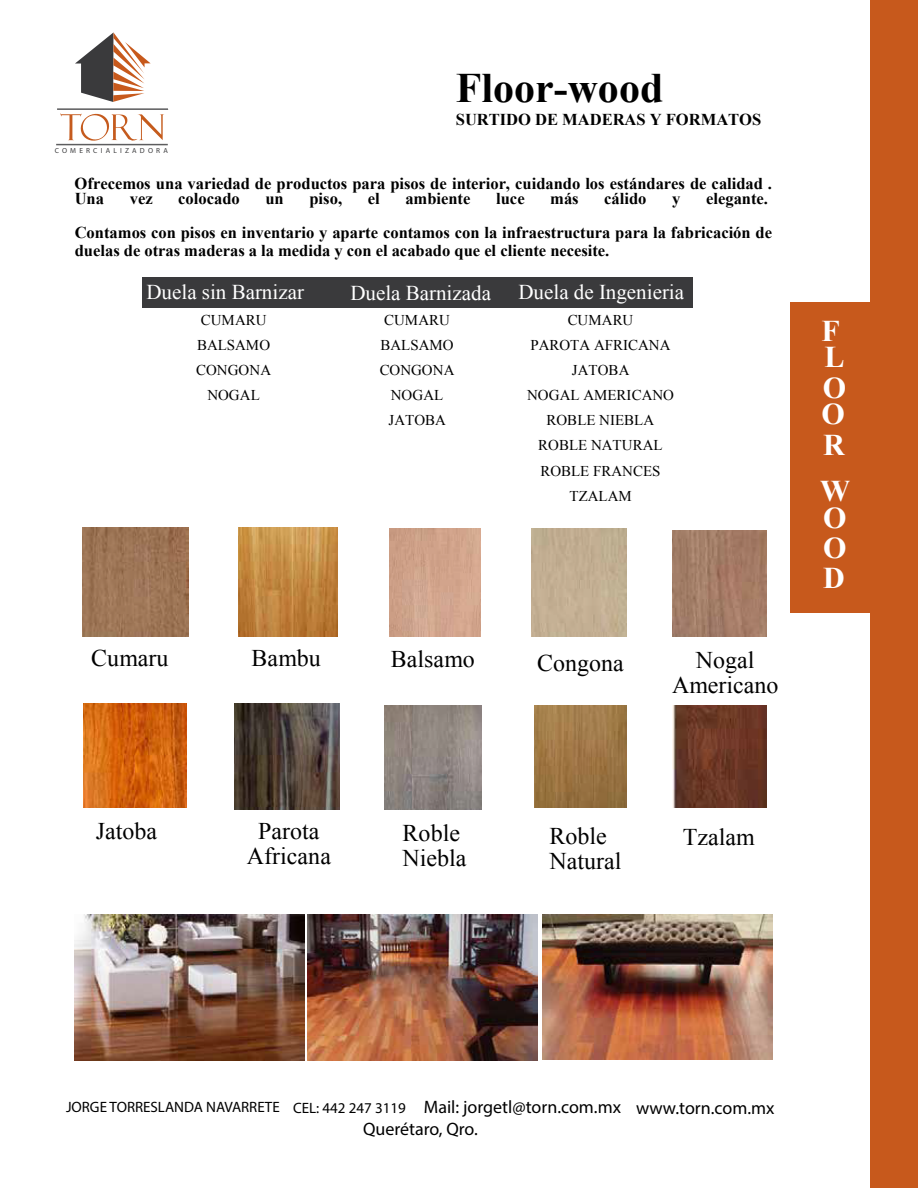
<style>
.page{position:relative;width:918px;height:1188px;background:#fff}
.page>*{position:absolute;margin:0;border:0;box-sizing:border-box;transform-origin:0 0}
.t1{font:700 42px "Times New Roman";color:#000}
.t2{font:700 30.15px "Times New Roman";color:#fff}
.t3{font:700 30px/25.8px "Times New Roman";color:#fff}
.t4{font:24px/25.3px "Times New Roman";color:#000;text-align:center}
.t5{font:21px "Times New Roman";color:#fff}
.t6{font:18px "Myriad Pro";color:#000}
.t7{font:700 16.5px/15px "Times New Roman";color:#000}
.t8{font:15px/25px "Times New Roman";color:#000;text-align:center}
.t9{font:15px "Myriad Pro";color:#000}
.t10{font:7.35px "Myriad Pro";letter-spacing:.435em;color:#3a3a3c}
</style>
<div class="page">
<div style="left:870px;top:0;width:48px;height:1188px;background:#c7591c"></div>
<div style="left:790px;top:302px;width:108px;height:311px;background:#c7591c"></div>
<img style="left:82px;top:528px;width:107px;height:109px">
<div style="left:142px;top:277px;width:184px;height:31px;background:#3a3a3c"></div>
<div style="left:326px;top:277px;width:183px;height:31px;background:#3a3a3c"></div>
<div style="left:509px;top:277px;width:184px;height:31px;background:#3a3a3c"></div>
<img style="left:83px;top:703px;width:104px;height:105px">
<img style="left:673px;top:530px;width:94px;height:107px">
<img style="left:384px;top:705px;width:97px;height:104px">
<img style="left:234px;top:703px;width:105px;height:106px">
<img style="left:534px;top:705px;width:92px;height:103px">
<img style="left:238px;top:528px;width:100px;height:109px">
<img style="left:389px;top:528px;width:92px;height:109px">
<div style="left:532px;top:529px;width:95px;height:107px;background:#c2af93"></div>
<img style="left:74px;top:915px;width:230px;height:145px">
<img style="left:308px;top:915px;width:230px;height:145px">
<img style="left:543px;top:915px;width:229px;height:145px">
<img style="left:673px;top:705px;width:94px;height:103px">
<svg style="left:75px;top:32px;width:76px;height:70px"></svg>
<hr style="left:57px;top:108px;width:111px;height:2px;background:#5d5d5f">
<hr style="left:56px;top:144px;width:112px;height:1px;background:#5d5d5f">
<svg style="left:60px;top:113px;width:104px;height:28px"></svg>
<p class="t10" style="left:55px;top:146px;width:115px">COMERCIALIZADORA</p>
<h1 class="t1" style="left:456px;top:59px;width:209px">Floor-wood</h1>
<p class="t7" style="left:456px;top:111px;width:307px">SURTIDO DE MADERAS Y FORMATOS</p>
<p class="t7" style="left:75px;top:176px;width:699px">Ofrecemos una variedad de productos para pisos de interior, cuidando los estándares de calidad .<br>Una</p>
<p class="t7" style="left:130px;top:191px;width:24px">vez</p>
<p class="t7" style="left:178px;top:191px;width:63px">colocado</p>
<p class="t7" style="left:265px;top:191px;width:20px">un</p>
<p class="t7" style="left:309px;top:191px;width:34px">piso,</p>
<p class="t7" style="left:368px;top:191px;width:13px">el</p>
<p class="t7" style="left:405px;top:191px;width:67px">ambiente</p>
<p class="t7" style="left:496px;top:191px;width:30px">luce</p>
<p class="t7" style="left:550px;top:191px;width:30px">más</p>
<p class="t7" style="left:604px;top:191px;width:44px">cálido</p>
<p class="t7" style="left:672px;top:191px;width:10px">y</p>
<p class="t7" style="left:75px;top:181px;width:699px;line-height:34.3px;text-align:right">elegante.<br>Contamos con pisos en inventario y aparte contamos con la infraestructura para la fabricación de</p>
<p class="t7" style="left:75px;top:242px;width:536px">duelas de otras maderas a la medida y con el acabado que el cliente necesite.</p>
<p class="t5" style="left:146px;top:278px;width:159px">Duela sin Barnizar</p>
<p class="t5" style="left:350px;top:279px;width:142px">Duela Barnizada</p>
<p class="t5" style="left:518px;top:278px;width:167px">Duela de Ingenieria</p>
<p class="t8" style="left:201px;top:307px;width:67px">CUMARU</p>
<p class="t8" style="left:384px;top:307px;width:67px">CUMARU</p>
<p class="t8" style="left:568px;top:307px;width:67px">CUMARU</p>
<p class="t8" style="left:197px;top:332px;width:75px">BALSAMO</p>
<p class="t8" style="left:380px;top:332px;width:75px">BALSAMO</p>
<p class="t8" style="left:530px;top:332px;width:142px">PAROTA AFRICANA</p>
<p class="t8" style="left:196px;top:358px;width:77px">CONGONA</p>
<p class="t8" style="left:380px;top:358px;width:77px">CONGONA</p>
<p class="t8" style="left:572px;top:358px;width:59px">JATOBA</p>
<p class="t8" style="left:207px;top:383px;width:54px">NOGAL</p>
<p class="t8" style="left:391px;top:383px;width:54px">NOGAL</p>
<p class="t8" style="left:527px;top:383px;width:148px">NOGAL AMERICANO</p>
<p class="t8" style="left:389px;top:408px;width:59px">JATOBA</p>
<p class="t8" style="left:538px;top:408px;width:126px">ROBLE NIEBLA<br>ROBLE NATURAL<br>ROBLE FRANCES<br>TZALAM</p>
<h3 class="t4" style="left:91px;top:645px;width:79px">Cumaru</h3>
<h3 class="t4" style="left:252px;top:645px;width:71px">Bambu</h3>
<h3 class="t4" style="left:391px;top:646px;width:85px">Balsamo</h3>
<h3 class="t4" style="left:537px;top:650px;width:88px">Congona</h3>
<h3 class="t4" style="left:672px;top:647px;width:108px">Nogal<br>Americano</h3>
<h3 class="t3" style="left:822px;top:317px;width:20px">F</h3>
<h2 class="t2" style="left:825px;top:336px;width:22px">L</h2>
<h3 class="t3" style="left:822px;top:374px;width:26px">O<br>O</h3>
<h3 class="t3" style="left:820px;top:421px;width:32px;line-height:46.2px">R<br>W</h3>
<h3 class="t3" style="left:823px;top:502px;width:25px;line-height:29.7px">O<br>O</h3>
<h2 class="t2" style="left:823px;top:557px;width:23px">D</h2>
<h3 class="t4" style="left:96px;top:818px;width:63px">Jatoba</h3>
<h3 class="t4" style="left:247px;top:818px;width:86px">Parota<br>Africana</h3>
<h3 class="t4" style="left:403px;top:820px;width:65px;text-align:left">Roble<br>Niebla</h3>
<h3 class="t4" style="left:550px;top:823px;width:73px;text-align:left">Roble<br>Natural</h3>
<h3 class="t4" style="left:683px;top:824px;width:74px">Tzalam</h3>
<p class="t6" style="left:424px;top:1096px;width:352px">Mail: jorgetl@torn.com.mx www.torn.com.mx</p>
<p class="t9" style="left:66px;top:1097px;width:341px">JORGE TORRESLANDA NAVARRETE CEL: 442 247 3119</p>
<p class="t6" style="left:363px;top:1118px;width:116px">Querétaro, Qro.</p>
</div>
